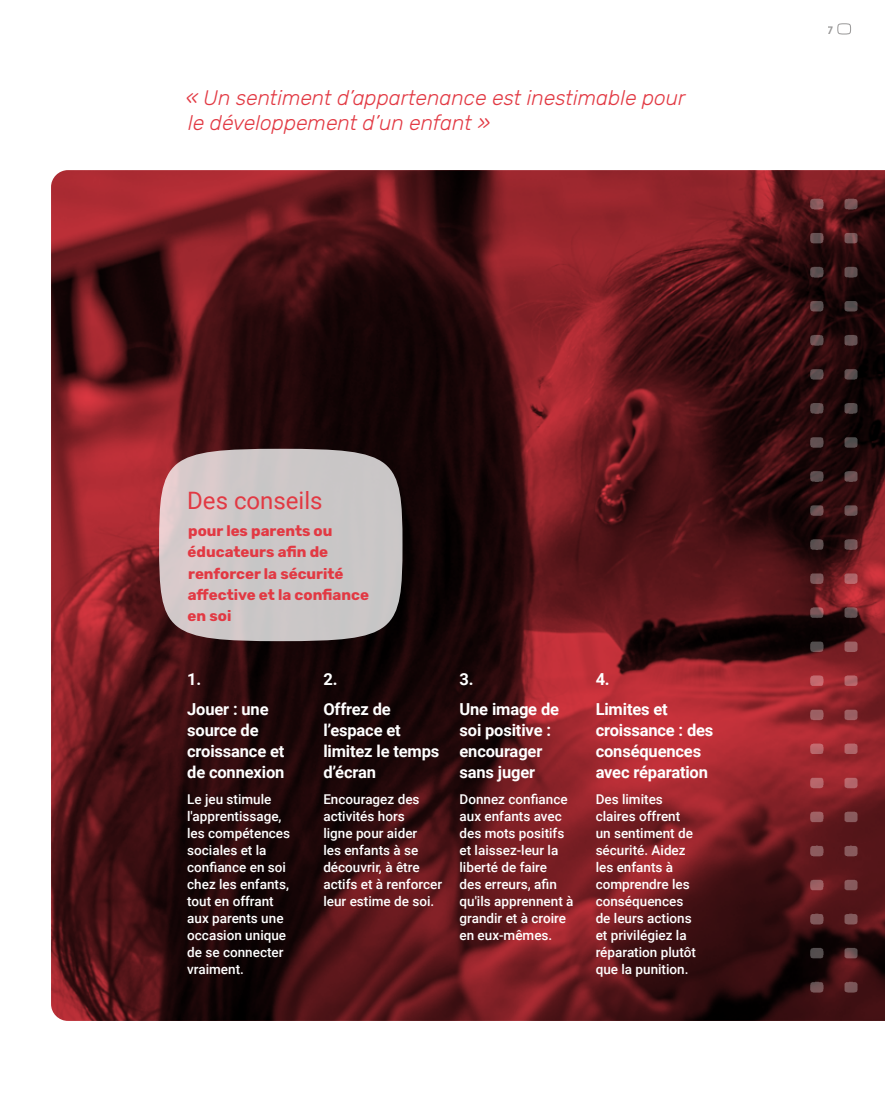
<style>
.page{position:relative;width:885px;height:1106px;background:#fff}
.page>*{position:absolute;margin:0;border:0;box-sizing:border-box;transform-origin:0 0}
.t1{font:24px "Roboto";color:#e23943}
.t2{font:italic 300 21px/25.2px "Rubik";color:#e23943}
.t3{font:700 16.5px/21.3px "Roboto";letter-spacing:-.01em;color:#fff}
.t4{font:700 15px/21.3px "Rubik";color:#e23943}
.t5{font:500 13.5px/17px "Roboto";color:#fff}
.t6{font:700 10.5px "Roboto";color:#989797}
</style>
<div class="page">
<img style="left:51px;top:170px;width:833px;height:850px">
<svg style="left:159px;top:449px;width:243px;height:192px;fill:#cbc7c7"></svg>
<img style="left:796px;top:187px;width:74px;height:818px">
<svg style="left:837px;top:23px;width:14px;height:12px"></svg>
<h2 class="t2" style="left:185px;top:85px;width:501px">« Un sentiment d’appartenance est inestimable pour le développement d’un enfant »</h2>
<p class="t6" style="left:827px;top:23px;width:8px">7</p>
<h1 class="t1" style="left:187px;top:484px;width:137px">Des conseils</h1>
<p class="t4" style="left:188px;top:520px;width:183px">pour les parents ou éducateurs afin de renforcer la sécurité affective et la confiance en soi</p>
<p class="t3" style="left:187px;top:663px;width:83px;line-height:29.7px">1.<br>Jouer : une</p>
<p class="t3" style="left:187px;top:718px;width:99px">source de croissance et de connexion</p>
<p class="t5" style="left:187px;top:790px;width:104px">Le jeu stimule l'apprentissage, les compétences sociales et la confiance en soi chez les enfants, tout en offrant aux parents une occasion unique de se connecter vraiment.</p>
<p class="t3" style="left:323px;top:663px;width:69px;line-height:29.7px">2.<br>Offrez de</p>
<p class="t3" style="left:323px;top:718px;width:117px">l’espace et limitez le temps d’écran</p>
<p class="t5" style="left:323px;top:790px;width:120px">Encouragez des activités hors<br>ligne pour aider<br>les enfants à se découvrir, à être actifs et à renforcer leur estime de soi.</p>
<p class="t3" style="left:459px;top:663px;width:101px;line-height:29.7px">3.<br>Une image de</p>
<p class="t3" style="left:459px;top:718px;width:93px">soi positive : encourager sans juger</p>
<p class="t5" style="left:459px;top:790px;width:115px">Donnez confiance aux enfants avec des mots positifs et laissez-leur la liberté de faire<br>des erreurs, afin qu'ils apprennent à grandir et à croire en eux-mêmes.</p>
<p class="t3" style="left:595px;top:663px;width:74px;line-height:29.7px">4.<br>Limites et</p>
<p class="t3" style="left:595px;top:718px;width:119px">croissance : des conséquences avec réparation</p>
<p class="t5" style="left:595px;top:790px;width:102px">Des limites claires offrent un sentiment de sécurité. Aidez les enfants à comprendre les conséquences de leurs actions et privilégiez la réparation plutôt que la punition.</p>
</div>
